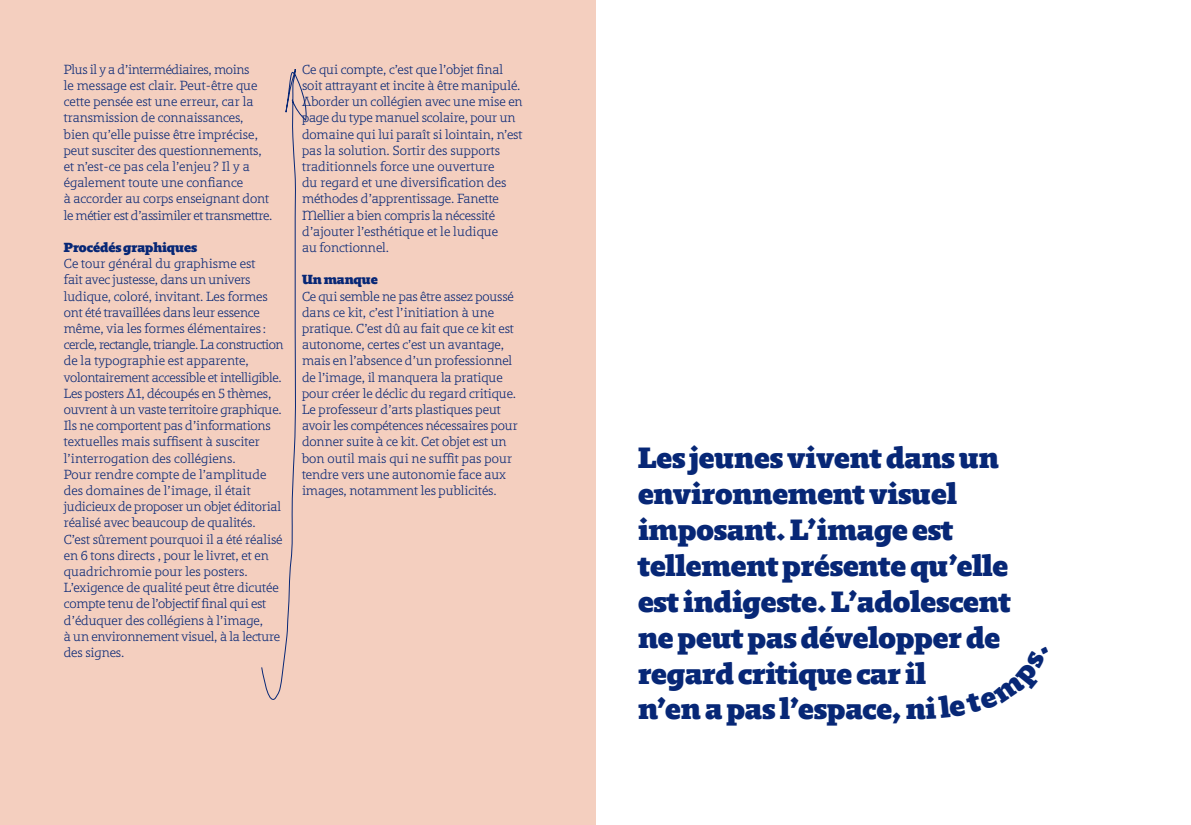
<style>
.page{position:relative;width:1191px;height:825px;background:#fff}
.page>*{position:absolute;margin:0;border:0;box-sizing:border-box;transform-origin:0 0}
.t1{font:700 30px/35.8px "Regime";color:#072776}
.t2{font:300 13.5px/16.2px "Regime";color:#072776}
.t3{font:700 13.5px "Regime";color:#072776}
</style>
<div class="page">
<div style="left:0;top:0;width:595px;height:825px;background:#f4cfbf"></div>
<svg style="left:261px;top:69px;width:46px;height:631px"></svg>
<p class="t2" style="left:64px;top:61px;width:210px">Plus il y a d’intermédiaires, moins<br>le message est clair. Peut-être que cette pensée est une erreur, car la transmission de connaissances, bien qu’elle puisse être imprécise, peut susciter des questionnements, et n’est‑ce pas cela l’enjeu? Il y a également toute une confiance<br>à accorder au corps enseignant dont le métier est d’assimiler et transmettre.</p>
<p class="t3" style="left:64px;top:239px;width:135px">Procédés graphiques</p>
<p class="t2" style="left:64px;top:255px;width:221px">Ce tour général du graphisme est<br>fait avec justesse, dans un univers ludique, coloré, invitant. Les formes ont été travaillées dans leur essence même, via les formes élémentaires: cercle, rectangle, triangle. La construction de la typographie est apparente, volontairement accessible et intelligible.<br>Les posters A1, découpés en 5 thèmes, ouvrent à un vaste territoire graphique.<br>Ils ne comportent pas d’informations textuelles mais suffisent à susciter l’interrogation des collégiens.<br>Pour rendre compte de l’amplitude des domaines de l’image, il était judicieux de proposer un objet éditorial réalisé avec beaucoup de qualités.<br>C’est sûrement pourquoi il a été réalisé en 6 tons directs , pour le livret, et en quadrichromie pour les posters.<br>L’exigence de qualité peut être dicutée compte tenu de l’objectif final qui est d’éduquer des collégiens à l’image,<br>à un environnement visuel, à la lecture des signes.</p>
<p class="t2" style="left:302px;top:61px;width:222px">Ce qui compte, c’est que l’objet final soit attrayant et incite à être manipulé.<br>Aborder un collégien avec une mise en page du type manuel scolaire, pour un domaine qui lui paraît si lointain, n’est pas la solution. Sortir des supports traditionnels force une ouverture<br>du regard et une diversification des méthodes d’apprentissage. Fanette Mellier a bien compris la nécessité d’ajouter l’esthétique et le ludique<br>au fonctionnel.</p>
<p class="t3" style="left:302px;top:272px;width:77px">Un manque</p>
<p class="t2" style="left:302px;top:288px;width:217px">Ce qui semble ne pas être assez poussé dans ce kit, c’est l’initiation à une pratique. C’est dû au fait que ce kit est autonome, certes c’est un avantage, mais en l’absence d’un professionnel de l’image, il manquera la pratique pour créer le déclic du regard critique.<br>Le professeur d’arts plastiques peut avoir les compétences nécessaires pour donner suite à ce kit. Cet objet est un bon outil mais qui ne suffit pas pour tendre vers une autonomie face aux images, notamment les publicités.</p>
<h1 class="t1" style="left:638px;top:440px;width:374px">Les jeunes vivent dans un environnement visuel imposant. L’image est tellement présente qu’elle est indigeste. L’adolescent ne peut pas développer de regard critique car il n’enapas l’espace,n</h1>
</div>
